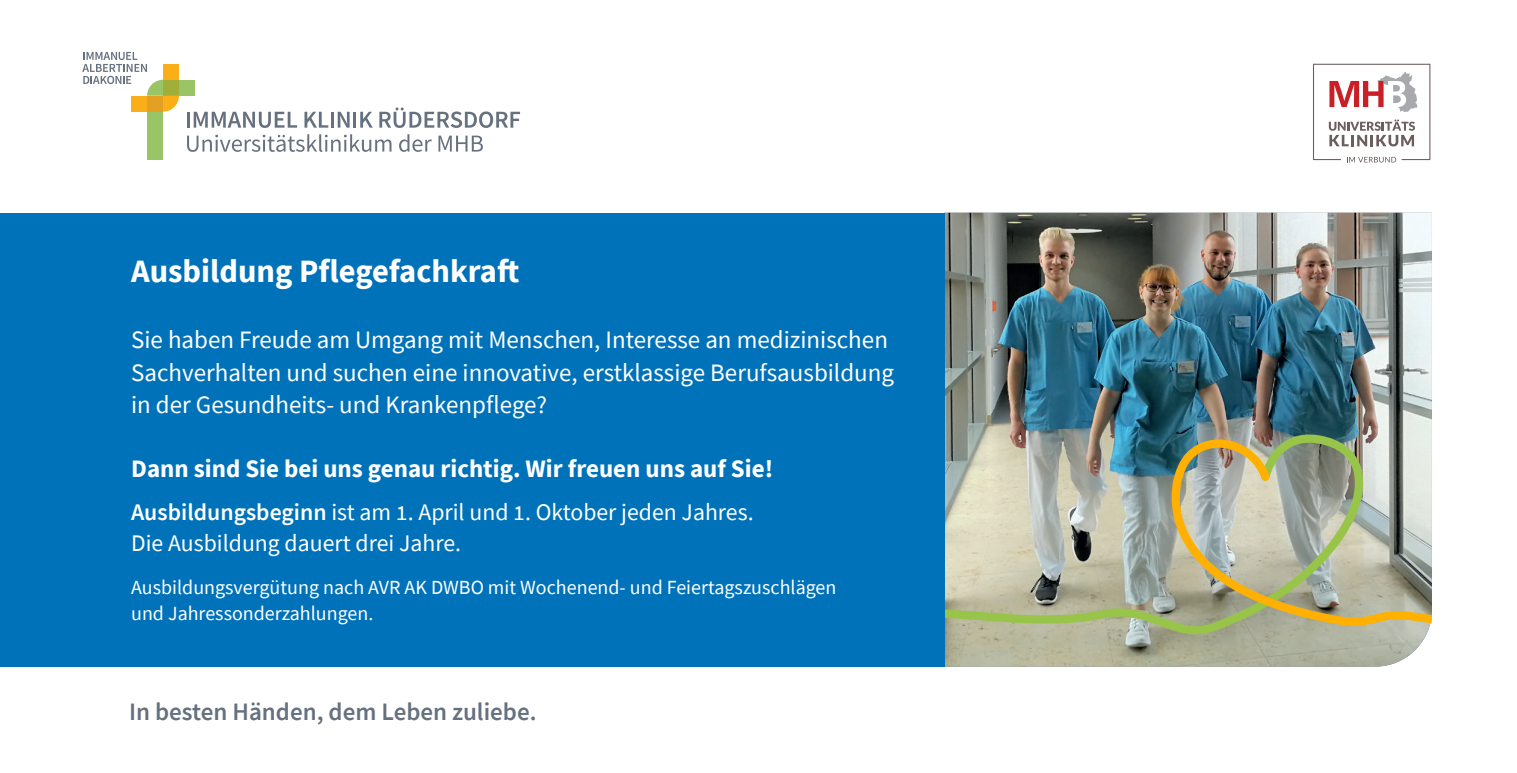
<style>
.page{position:relative;width:1517px;height:773px;background:#fff}
.page>*{position:absolute;margin:0;border:0;box-sizing:border-box;transform-origin:0 0}
.t1{font:700 32.5px "Source Sans Pro";color:#fff}
.t2{font:25px/32.5px "Source Sans Pro";color:#fff}
.t3{font:700 25px "Source Sans Pro";color:#fff}
.Karte_Slogan{font:600 25px "Source Sans Pro";color:#66717f}
.t4{font:23.75px/31.2px "Source Sans Pro";color:#fff}
.t5{font:20px/26.2px "Source Sans Pro";color:#fff}
.s1{font-weight:600}
</style>
<div class="page">
<img style="left:944px;top:213px;width:487px;height:453px">
<img style="left:944px;top:422px;width:458px;height:218px">
<svg style="left:1150px;top:432px;width:281px;height:219px;background:#aaad92"></svg>
<div style="left:0;top:213px;width:944px;height:453px;background:#0072ba"></div>
<hr style="left:187px;top:112px;width:3px;height:16px;background:#66717f">
<svg style="left:194px;top:112px;width:103px;height:16px"></svg>
<svg style="left:304px;top:112px;width:24px;height:16px"></svg>
<hr style="left:331px;top:112px;width:3px;height:16px;background:#66717f">
<svg style="left:338px;top:112px;width:12px;height:16px"></svg>
<hr style="left:353px;top:112px;width:3px;height:16px;background:#66717f">
<svg style="left:360px;top:112px;width:13px;height:16px"></svg>
<svg style="left:379px;top:107px;width:141px;height:21px"></svg>
<svg style="left:187px;top:134px;width:204px;height:18px"></svg>
<svg style="left:399px;top:134px;width:33px;height:18px"></svg>
<svg style="left:438px;top:136px;width:45px;height:15px"></svg>
<div style="left:147px;top:112px;width:16px;height:47px;background:#99c567"></div>
<div style="left:179px;top:80px;width:16px;height:16px;background:#99c567"></div>
<svg style="left:82px;top:52px;width:97px;height:60px"></svg>
<svg style="left:1313px;top:64px;width:117px;height:98px"></svg>
<p class="t1" style="left:131px;top:249px;width:390px">Ausbildung Pflegefachkraft</p>
<p class="t2" style="left:131px;top:323px;width:764px">Sie haben Freude am Umgang mit Menschen, Interesse an medizinischen<br>Sachverhalten und suchen eine innovative, erstklassige Berufsausbildung in der Gesundheits- und Krankenpflege?</p>
<p class="t3" style="left:131px;top:452px;width:643px">Dann sind Sie bei uns genau richtig. Wir freuen uns auf Sie!</p>
<p class="t4" style="left:131px;top:496px;width:624px"><span class="s1">Ausbildungsbeginn</span> ist am 1. April und 1. Oktober jeden Jahres.<br>Die Ausbildung dauert drei Jahre.</p>
<p class="t5" style="left:131px;top:573px;width:707px">Ausbildungsvergütung nach AVR AK DWBO mit Wochenend- und Feiertagszuschlägen und Jahressonderzahlungen.</p>
<p class="Karte_Slogan" style="left:129px;top:695px;width:409px">In besten Händen, dem Leben zuliebe.</p>
</div>
